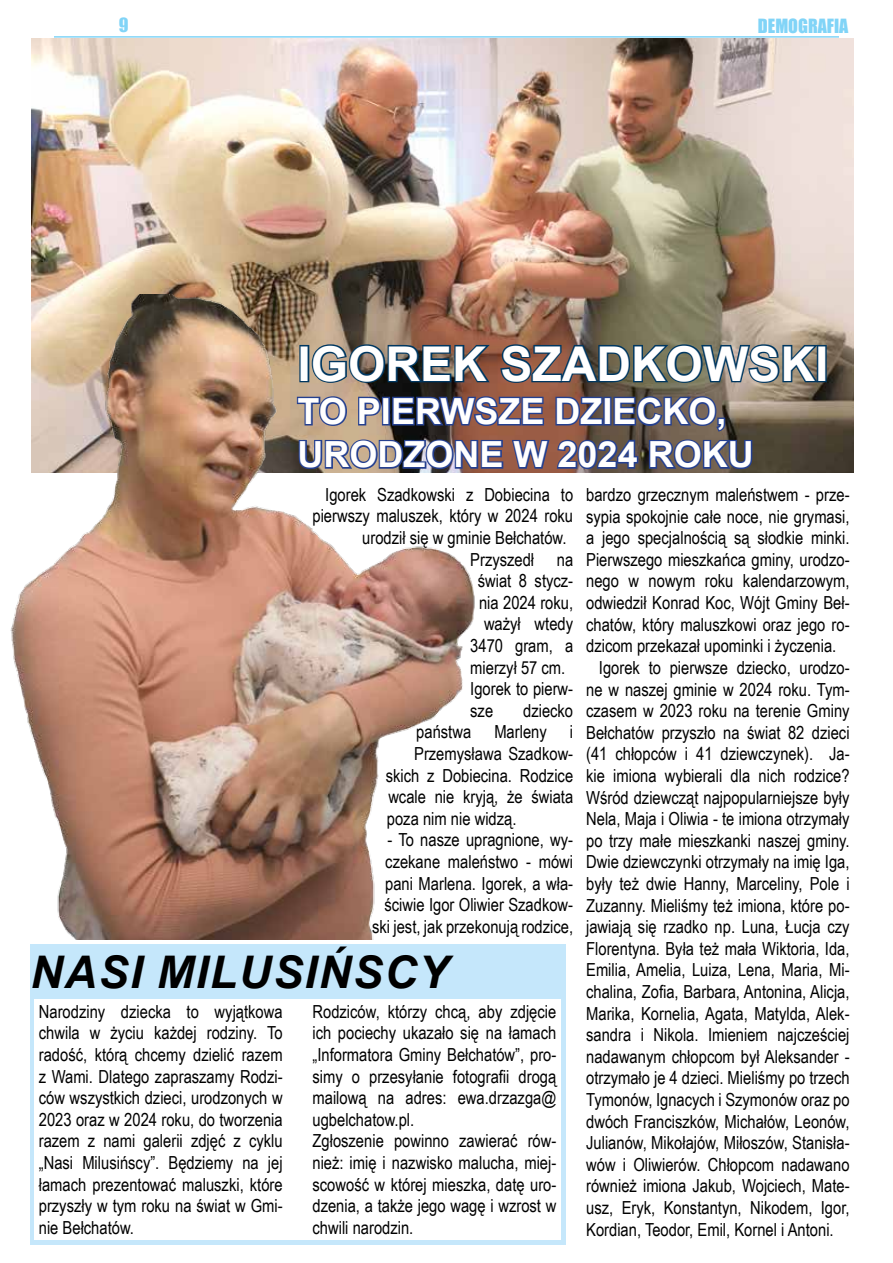
<style>
.page{position:relative;width:893px;height:1263px;background:#fff}
.page>*{position:absolute;margin:0;border:0;box-sizing:border-box;transform-origin:0 0}
.t1{font:700 48px "Arial";color:#fff}
.t2{font:italic 700 45px "Arial";letter-spacing:.035em;color:#000}
.t3{font:700 36px/43.2px "Arial";color:#fff}
.t4{font:18px/21.6px "Arial Narrow";color:#000;text-align:right}
.t5{font:18px "Impact";color:#81d4f7}
</style>
<div class="page">
<hr style="left:54px;top:36px;width:785px;height:2px;background:#81d4f7">
<img style="left:32px;top:39px;width:822px;height:433px">
<svg style="left:488px;top:342px;width:5px;height:43px"></svg>
<svg style="left:499px;top:342px;width:322px;height:42px;background:#575d5e"></svg>
<div style="left:817px;top:345px;width:10px;height:37px;border:3px solid #003760"></div>
<svg style="left:488px;top:393px;width:266px;height:79px;background:#5b5162"></svg>
<div style="left:30px;top:944px;width:536px;height:301px;background:#c5e7fb"></div>
<div style="left:35px;top:999px;width:526px;height:240px;background:#fff"></div>
<img style="left:10px;top:295px;width:478px;height:645px">
<p class="t5" style="left:119px;top:11px;width:11px">9</p>
<p class="t5" style="left:758px;top:12px;width:92px">DEMOGRAFIA</p>
<h1 class="t1" style="left:298px;top:330px;width:268px">IGOREK SZAD</h1>
<h1 class="t1" style="left:631px;top:330px;width:192px">KOWSKI</h1>
<h3 class="t3" style="left:298px;top:390px;width:430px">TO PI ERWSZE DZI ECKO,<br>URODZO</h3>
<h3 class="t3" style="left:454px;top:433px;width:296px">NE W 2024 ROKU</h3>
<p class="t4" style="left:325px;top:483px;width:249px">Igorek Szadkowski z Dobiecina to</p>
<p class="t4" style="left:312px;top:504px;width:262px">pierwszy maluszek, który w 2024 roku</p>
<p class="t4" style="left:362px;top:526px;width:206px">urodził się w gminie Bełchatów.</p>
<p class="t4" style="left:470px;top:548px;width:65px">Przyszedł</p>
<p class="t4" style="left:557px;top:548px;width:18px">na</p>
<p class="t4" style="left:478px;top:569px;width:97px">świat 8 stycz-</p>
<p class="t4" style="left:479px;top:591px;width:96px">nia 2024 roku,</p>
<p class="t4" style="left:484px;top:612px;width:91px">ważył wtedy</p>
<p class="t4" style="left:470px;top:634px;width:104px">3470 gram, a</p>
<p class="t4" style="left:470px;top:656px;width:97px">mierzył 57 cm.</p>
<p class="t4" style="left:470px;top:677px;width:104px">Igorek to pierw-</p>
<p class="t4" style="left:470px;top:699px;width:24px">sze</p>
<p class="t4" style="left:523px;top:699px;width:52px">dziecko</p>
<p class="t4" style="left:416px;top:720px;width:56px">państwa</p>
<p class="t4" style="left:494px;top:720px;width:54px">Marleny</p>
<p class="t4" style="left:570px;top:720px;width:5px">i</p>
<p class="t4" style="left:414px;top:742px;width:161px">Przemysława Szadkow-</p>
<p class="t4" style="left:386px;top:764px;width:189px">skich z Dobiecina. Rodzice</p>
<p class="t4" style="left:388px;top:785px;width:186px">wcale nie kryją, że świata</p>
<p class="t4" style="left:387px;top:807px;width:131px">poza nim nie widzą.</p>
<p class="t4" style="left:372px;top:828px;width:203px">- To nasze upragnione, wy&shy;czekane maleństwo - mówi pani Marlena. Igorek, a wła&shy;ściwie Igor Oliwier Szadkow&shy;ski jest, jak przekonują rodzice,</p>
<h2 class="t2" style="left:30px;top:942px;width:419px">NASI MILUSIŃSCY</h2>
<p class="t4" style="left:39px;top:1000px;width:245px;text-align:justify">Narodziny dziecka to wyjątkowa chwila w życiu każdej rodziny. To radość, którą chcemy dzielić razem z Wami. Dlatego zapraszamy Rodzi&shy;ców wszystkich dzieci, urodzonych w 2023 oraz w 2024 roku, do tworzenia razem z nami galerii zdjęć z cyklu „Nasi Milusińscy”. Będziemy na jej łamach prezentować maluszki, które przyszły w tym roku na świat w Gmi&shy;nie Bełchatów.</p>
<p class="t4" style="left:312px;top:1000px;width:245px;text-align:left">Rodziców, którzy chcą, aby zdjęcie ich pociechy ukazało się na łamach „Informatora Gminy Bełchatów”, pro&shy;simy o przesyłanie fotografii drogą mailową na adres: ewa.drzazga@ ugbelchatow.pl.<br>Zgłoszenie powinno zawierać rów&shy;nież: imię i nazwisko malucha, miej&shy;scowość w której mieszka, datę uro&shy;dzenia, a także jego wagę i wzrost w chwili narodzin.</p>
<p class="t4" style="left:586px;top:483px;width:265px">bardzo grzecznym maleństwem - prze-</p>
<p class="t4" style="left:586px;top:505px;width:265px">sypia spokojnie całe noce, nie grymasi,</p>
<p class="t4" style="left:586px;top:526px;width:265px">a jego specjalnością są słodkie minki.</p>
<p class="t4" style="left:586px;top:548px;width:265px">Pierwszego mieszkańca gminy, urodzo-</p>
<p class="t4" style="left:586px;top:570px;width:265px">nego w nowym roku kalendarzowym,</p>
<p class="t4" style="left:586px;top:591px;width:265px">odwiedził Konrad Koc, Wójt Gminy Beł-</p>
<p class="t4" style="left:586px;top:613px;width:265px">chatów, który maluszkowi oraz jego ro-</p>
<p class="t4" style="left:586px;top:634px;width:252px">dzicom przekazał upominki i życzenia.</p>
<p class="t4" style="left:599px;top:656px;width:252px">Igorek to pierwsze dziecko, urodzo-</p>
<p class="t4" style="left:586px;top:678px;width:265px">ne w naszej gminie w 2024 roku. Tym-</p>
<p class="t4" style="left:586px;top:699px;width:265px">czasem w 2023 roku na terenie Gminy</p>
<p class="t4" style="left:586px;top:721px;width:265px">Bełchatów przyszło na świat 82 dzieci</p>
<p class="t4" style="left:586px;top:742px;width:265px">(41 chłopców i 41 dziewczynek). Ja-</p>
<p class="t4" style="left:586px;top:764px;width:265px">kie imiona wybierali dla nich rodzice?</p>
<p class="t4" style="left:586px;top:786px;width:265px">Wśród dziewcząt najpopularniejsze były</p>
<p class="t4" style="left:586px;top:807px;width:265px">Nela, Maja i Oliwia - te imiona otrzymały</p>
<p class="t4" style="left:586px;top:829px;width:265px">po trzy małe mieszkanki naszej gminy.</p>
<p class="t4" style="left:586px;top:850px;width:265px">Dwie dziewczynki otrzymały na imię Iga,</p>
<p class="t4" style="left:586px;top:872px;width:265px">były też dwie Hanny, Marceliny, Pole i</p>
<p class="t4" style="left:586px;top:894px;width:265px">Zuzanny. Mieliśmy też imiona, które po-</p>
<p class="t4" style="left:586px;top:915px;width:265px">jawiają się rzadko np. Luna, Łucja czy</p>
<p class="t4" style="left:586px;top:937px;width:265px">Florentyna. Była też mała Wiktoria, Ida,</p>
<p class="t4" style="left:586px;top:958px;width:265px">Emilia, Amelia, Luiza, Lena, Maria, Mi-</p>
<p class="t4" style="left:586px;top:980px;width:265px">chalina, Zofia, Barbara, Antonina, Alicja,</p>
<p class="t4" style="left:586px;top:1002px;width:265px">Marika, Kornelia, Agata, Matylda, Alek-</p>
<p class="t4" style="left:586px;top:1023px;width:265px">sandra i Nikola. Imieniem najcześciej</p>
<p class="t4" style="left:586px;top:1045px;width:265px">nadawanym chłopcom był Aleksander -</p>
<p class="t4" style="left:586px;top:1066px;width:265px">otrzymało je 4 dzieci. Mieliśmy po trzech</p>
<p class="t4" style="left:586px;top:1088px;width:265px">Tymonów, Ignacych i Szymonów oraz po</p>
<p class="t4" style="left:586px;top:1110px;width:265px">dwóch Franciszków, Michałów, Leonów,</p>
<p class="t4" style="left:586px;top:1131px;width:265px">Julianów, Mikołajów, Miłoszów, Stanisła-</p>
<p class="t4" style="left:586px;top:1153px;width:265px">wów i Oliwierów. Chłopcom nadawano</p>
<p class="t4" style="left:586px;top:1174px;width:265px">również imiona Jakub, Wojciech, Mate-</p>
<p class="t4" style="left:586px;top:1196px;width:265px">usz, Eryk, Konstantyn, Nikodem, Igor,</p>
<p class="t4" style="left:586px;top:1218px;width:249px">Kordian, Teodor, Emil, Kornel i Antoni.</p>
</div>
